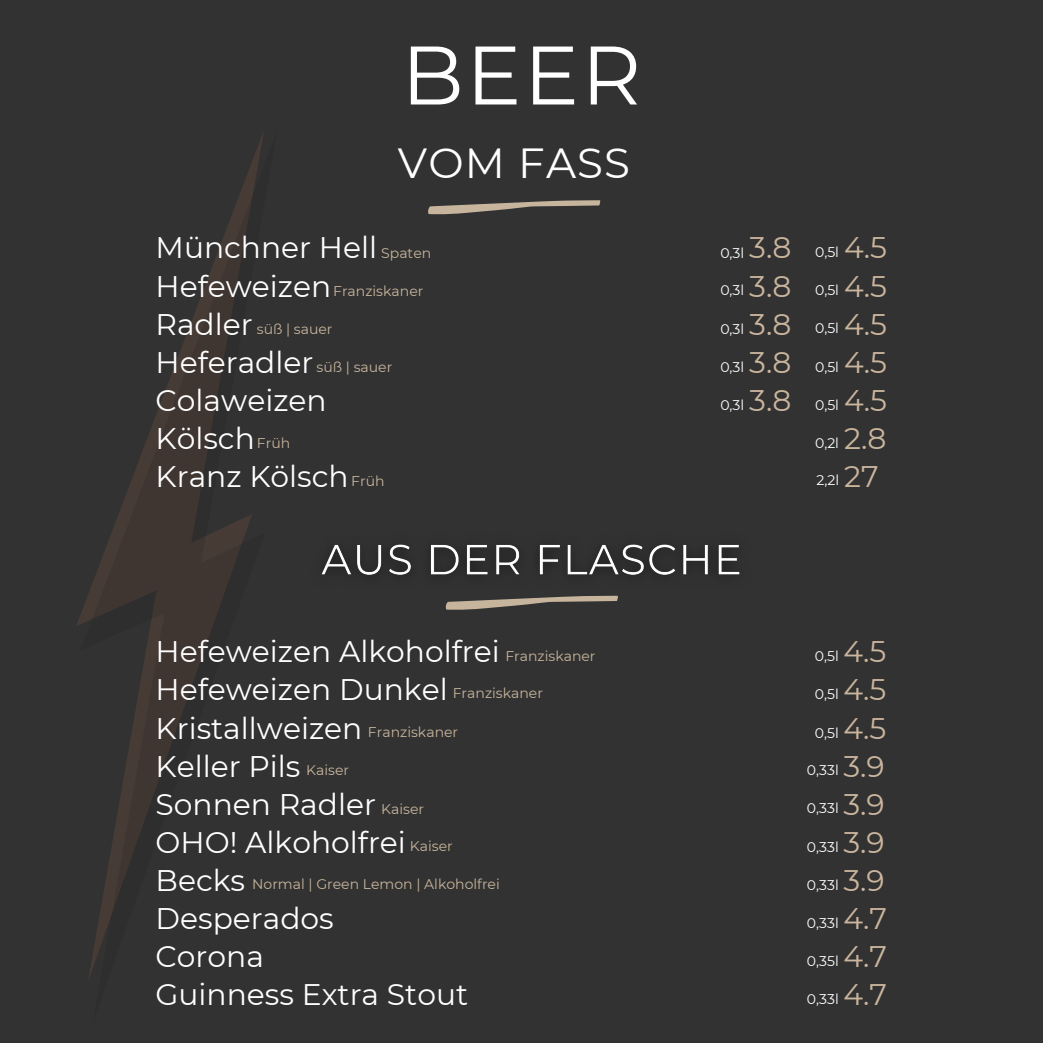
<style>
.page{position:relative;width:1043px;height:1043px;background:#fff}
.page>*{position:absolute;margin:0;border:0;box-sizing:border-box;transform-origin:0 0}
.t1{font:82.77px "Montserrat";color:#fff}
.t2{font:42px "Montserrat";letter-spacing:.025em;color:#fff}
.t3{font:29.75px/38.1px "Montserrat";color:#fff}
.t4{font:29.75px/38.1px "Montserrat";color:#cab59d;text-align:justify}
.t5{font:14px "Montserrat";color:#c7b49c}
.t6{font:14px "Montserrat";color:#fff}
</style>
<div class="page">
<div style="left:0;top:0;width:1042px;height:1042px;background:#323232"></div>
<svg style="left:76px;top:132px;width:188px;height:847px"></svg>
<svg style="left:428px;top:200px;width:172px;height:14px"></svg>
<svg style="left:445px;top:597px;width:172px;height:13px"></svg>
<img style="left:321px;top:544px;width:419px;height:53px">
<h2 class="t1" style="left:401px;top:24px;width:241px">BEER</h2>
<p class="t2" style="left:398px;top:138px;width:233px">VOM FASS</p>
<p class="t3" style="left:155px;top:229px;width:223px">Münchner Hell<br>Hefeweizen<br>Radler<br>Heferadler<br>Colaweizen<br>Kölsch<br>Kranz Kölsch</p>
<p class="t5" style="left:381px;top:244px;width:51px">Spaten</p>
<p class="t5" style="left:333px;top:282px;width:92px">Franziskaner</p>
<p class="t5" style="left:257px;top:320px;width:77px">süß | sauer</p>
<p class="t5" style="left:316px;top:358px;width:77px">süß | sauer</p>
<h3 class="t5" style="left:257px;top:434px;width:35px">Früh</h3>
<p class="t5" style="left:351px;top:472px;width:35px">Früh</p>
<h3 class="t4" style="left:749px;top:229px;width:44px">3.8<br>3.8<br>3.8<br>3.8<br>3.8</h3>
<p class="t6" style="left:720px;top:244px;width:25px">0,3l</p>
<p class="t6" style="left:720px;top:281px;width:25px">0,3l</p>
<p class="t6" style="left:720px;top:320px;width:25px">0,3l</p>
<p class="t6" style="left:720px;top:358px;width:25px">0,3l</p>
<p class="t6" style="left:720px;top:396px;width:25px">0,3l</p>
<p class="t4" style="left:843px;top:229px;width:44px">4.5<br>4.5<br>4.5<br>4.5<br>4.5<br>2.8<br>27</p>
<p class="t6" style="left:814px;top:243px;width:25px">0,5l</p>
<p class="t6" style="left:814px;top:281px;width:25px">0,5l</p>
<p class="t6" style="left:814px;top:320px;width:25px">0,5l</p>
<p class="t6" style="left:814px;top:358px;width:25px">0,5l</p>
<p class="t6" style="left:814px;top:396px;width:25px">0,5l</p>
<p class="t6" style="left:814px;top:434px;width:25px">0,2l</p>
<p class="t6" style="left:816px;top:471px;width:24px">2,2l</p>
<h3 class="t3" style="left:155px;top:632px;width:345px">Hefeweizen Alkoholfrei<br>Hefeweizen Dunkel<br>Kristallweizen<br>Keller Pils<br>Sonnen Radler<br>OHO! Alkoholfrei<br>Becks<br>Desperados<br>Corona<br>Guinness Extra Stout</h3>
<p class="t4" style="left:843px;top:632px;width:45px">4.5<br>4.5<br>4.5<br>3.9<br>3.9<br>3.9<br>3.9<br>4.7<br>4.7<br>4.7</p>
<p class="t6" style="left:814px;top:647px;width:25px">0,5l</p>
<p class="t6" style="left:814px;top:685px;width:25px">0,5l</p>
<p class="t6" style="left:814px;top:723px;width:25px">0,5l</p>
<p class="t6" style="left:806px;top:761px;width:33px">0,33l</p>
<h3 class="t6" style="left:806px;top:799px;width:33px">0,33l</h3>
<p class="t6" style="left:806px;top:837px;width:33px">0,33l</p>
<p class="t6" style="left:806px;top:876px;width:33px">0,33l</p>
<p class="t6" style="left:806px;top:913px;width:33px">0,33l</p>
<p class="t6" style="left:806px;top:951px;width:33px">0,35l</p>
<p class="t5" style="left:505px;top:647px;width:92px">Franziskaner</p>
<p class="t5" style="left:452px;top:684px;width:92px">Franziskaner</p>
<p class="t5" style="left:368px;top:723px;width:92px">Franziskaner</p>
<p class="t5" style="left:306px;top:761px;width:44px">Kaiser</p>
<p class="t5" style="left:381px;top:799px;width:44px">Kaiser</p>
<p class="t5" style="left:409px;top:837px;width:44px">Kaiser</p>
<p class="t5" style="left:252px;top:875px;width:249px">Normal | Green Lemon | Alkoholfrei</p>
<h1 class="t6" style="left:806px;top:990px;width:33px">0,33l</h1>
</div>
